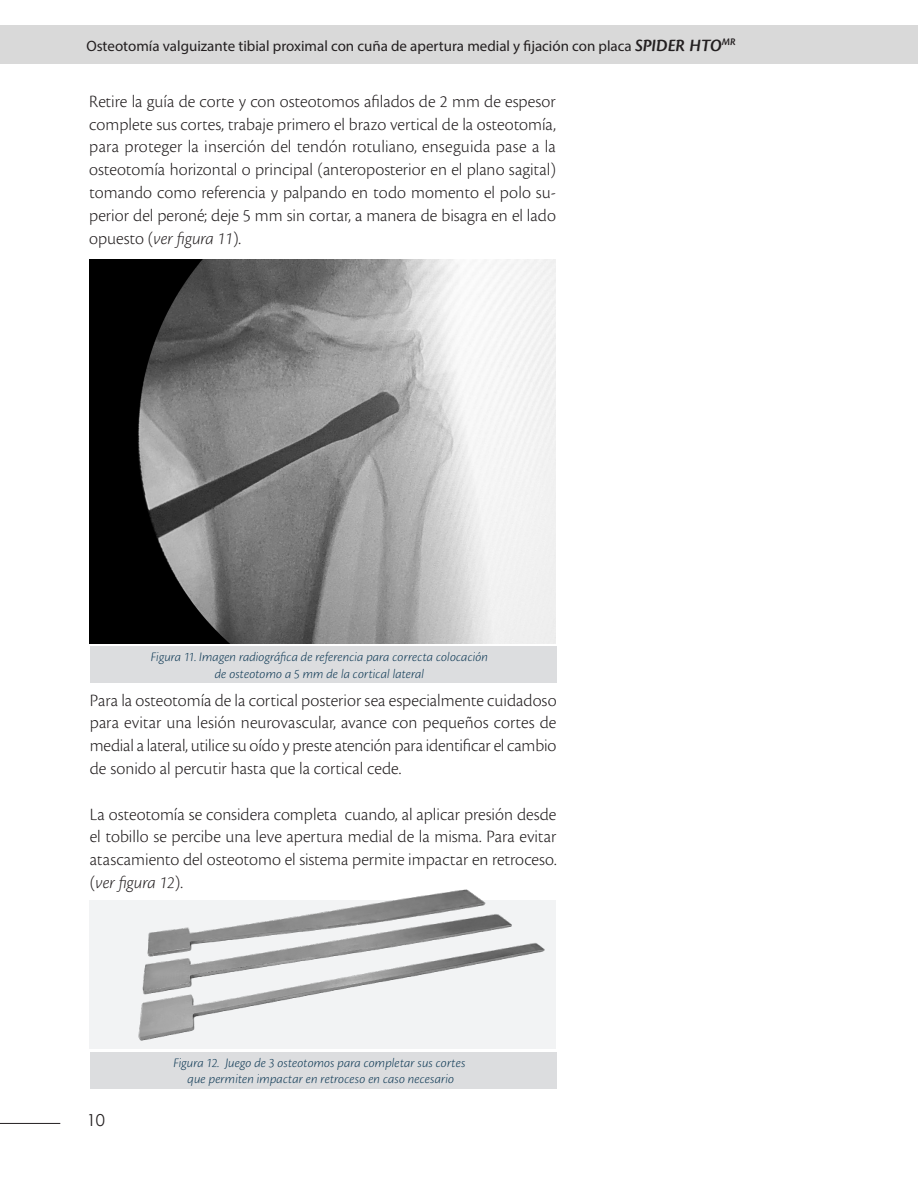
<style>
.page{position:relative;width:918px;height:1188px;background:#fff}
.page>*{position:absolute;margin:0;border:0;box-sizing:border-box;transform-origin:0 0}
.t1{font:300 18px/22.8px "Cronos Pro";color:#231f20;text-align:justify}
.t2{font:16.5px "Century Gothic";color:#231f20}
.t3{font:15px "Myriad Pro";color:#231f20}
.t4{font:italic 300 13.5px/16.2px "Cronos Pro";letter-spacing:.005em;color:#0d3854;text-align:center}
.s1{font-family:"Cronos Pro";font-weight:600;font-style:italic;font-size:18px}
.s2{font-style:italic}
</style>
<div class="page">
<div style="left:0;top:25px;width:918px;height:39px;background:#d9d9d9"></div>
<hr style="left:0;top:1123px;width:60px;height:1px;background:#231f20">
<div style="left:89px;top:900px;width:467px;height:149px;background:#f2f3f4"></div>
<img style="left:89px;top:259px;width:467px;height:384px">
<div style="left:90px;top:647px;width:467px;height:36px;background:#dcdddf"></div>
<div style="left:90px;top:1053px;width:467px;height:36px;background:#dcdddf"></div>
<img style="left:138px;top:889px;width:407px;height:152px">
<p class="t3" style="left:86px;top:37px;width:651px">Osteotomía valguizante tibial proximal con cuña de apertura medial y fijación con placa <span class="s1">SPIDER HTO</span><sup>MR</sup></p>
<p class="t1" style="left:89px;top:90px;width:468px">Retire la guía de corte y con osteotomos afilados de 2 mm de espesor complete sus cortes, trabaje primero el brazo vertical de la osteotomía, para proteger la inserción del tendón rotuliano, enseguida pase a la osteotomía horizontal o principal (anteroposterior en el plano sagital) tomando como referencia y palpando en todo momento el polo su&shy;perior del peroné; deje 5 mm sin cortar, a manera de bisagra en el lado opuesto (<span class="s2">ver figura 11</span>).</p>
<p class="t4" style="left:151px;top:649px;width:339px">Figura 11. Imagen radiográfica de referencia para correcta colocación de osteotomo a 5 mm de la cortical lateral</p>
<p class="t1" style="left:90px;top:689px;width:468px">Para la osteotomía de la cortical posterior sea especialmente cuidadoso para evitar una lesión neurovascular, avance con pequeños cortes de medial a lateral, utilice su oído y preste atención para identificar el cambio de sonido al percutir hasta que la cortical cede.</p>
<p class="t1" style="left:90px;top:803px;width:468px">La osteotomía se considera completa cuando, al aplicar presión desde el tobillo se percibe una leve apertura medial de la misma. Para evitar atascamiento del osteotomo el sistema permite impactar en retroceso. (<span class="s2">ver figura 12</span>).</p>
<p class="t2" style="left:87px;top:1109px;width:20px">10</p>
<p class="t4" style="left:173px;top:1054px;width:294px">Figura 12. Juego de 3 osteotomos para completar sus cortes que permiten impactar en retroceso en caso necesario</p>
</div>
